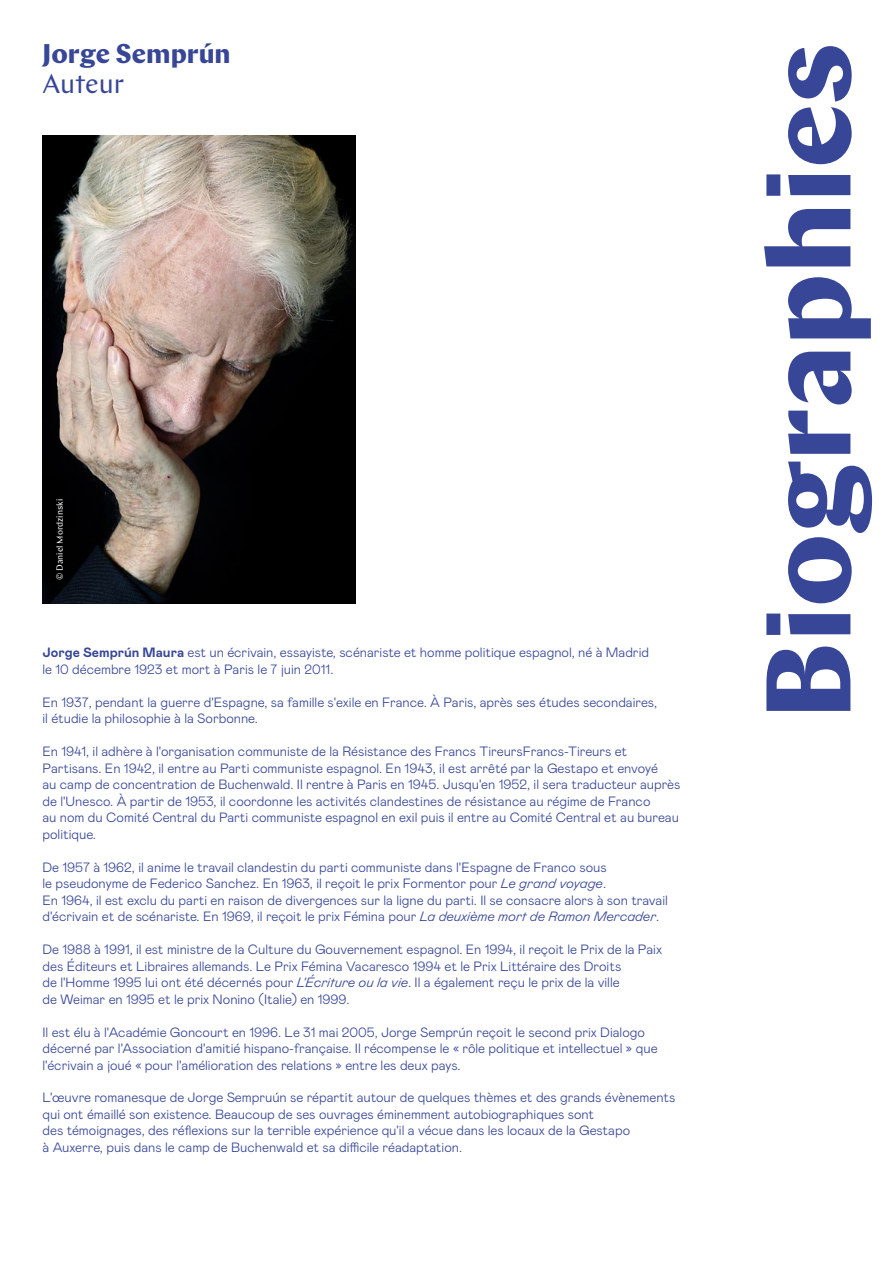
<style>
.page{position:relative;width:893px;height:1263px;background:#fff}
.page>*{position:absolute;margin:0;border:0;box-sizing:border-box;transform-origin:0 0}
.t1{font:700 120px "Chap";color:#374696}
.t2{font:700 27px "Chap";color:#374696}
.t3{font:27px "Chap";color:#374696}
.t4{font:300 13.5px/16.5px "Mabry Pro";color:#374696}
.t5{font:9px "Chap";color:#fff}
.s1{font-weight:700}
.s2{font-style:italic}
</style>
<div class="page">
<img style="left:43px;top:135px;width:312px;height:469px">
<h2 class="t2" style="left:43px;top:36px;width:190px">Jorge Semprún</h2>
<h2 class="t3" style="left:43px;top:67px;width:83px">Auteur</h2>
<p class="t5" style="left:54px;top:580px;width:82px;rotate:-90deg">© Daniel Mordzinski</p>
<p class="t4" style="left:43px;top:643px;width:608px"><span class="s1">Jorge Semprún Maura</span> est un écrivain, essayiste, scénariste et homme politique espagnol, né à Madrid le 10 décembre 1923 et mort à Paris le 7 juin 2011.</p>
<p class="t4" style="left:43px;top:693px;width:616px">En 1937, pendant la guerre d'Espagne, sa famille s'exile en France. À Paris, après ses études secondaires, il étudie la philosophie à la Sorbonne.</p>
<p class="t4" style="left:43px;top:742px;width:639px">En 1941, il adhère à l'organisation communiste de la Résistance des Francs TireursFrancs-Tireurs et Partisans. En 1942, il entre au Parti communiste espagnol. En 1943, il est arrêté par la Gestapo et envoyé<br>au camp de concentration de Buchenwald. Il rentre à Paris en 1945. Jusqu'en 1952, il sera traducteur auprès de l'Unesco. À partir de 1953, il coordonne les activités clandestines de résistance au régime de Franco<br>au nom du Comité Central du Parti communiste espagnol en exil puis il entre au Comité Central et au bureau politique.</p>
<p class="t4" style="left:43px;top:858px;width:627px">De 1957 à 1962, il anime le travail clandestin du parti communiste dans l'Espagne de Franco sous<br>le pseudonyme de Federico Sanchez. En 1963, il reçoit le prix Formentor pour <span class="s2">Le grand voyage</span>.<br>En 1964, il est exclu du parti en raison de divergences sur la ligne du parti. Il se consacre alors à son travail d'écrivain et de scénariste. En 1969, il reçoit le prix Fémina pour <span class="s2">La deuxième mort de Ramon Mercader</span>.</p>
<p class="t4" style="left:43px;top:940px;width:621px">De 1988 à 1991, il est ministre de la Culture du Gouvernement espagnol. En 1994, il reçoit le Prix de la Paix des Éditeurs et Libraires allemands. Le Prix Fémina Vacaresco 1994 et le Prix Littéraire des Droits<br>de l'Homme 1995 lui ont été décernés pour <span class="s2">L'Écriture ou la vie</span>. Il a également reçu le prix de la ville<br>de Weimar en 1995 et le prix Nonino (Italie) en 1999.</p>
<p class="t4" style="left:43px;top:1023px;width:616px">Il est élu à l'Académie Goncourt en 1996. Le 31 mai 2005, Jorge Semprún reçoit le second prix Dialogo décerné par l'Association d'amitié hispano-française. Il récompense le « rôle politique et intellectuel » que l'écrivain a joué « pour l'amélioration des relations » entre les deux pays.</p>
<p class="t4" style="left:43px;top:1089px;width:634px">L'œuvre romanesque de Jorge Sempruún se répartit autour de quelques thèmes et des grands évènements qui ont émaillé son existence. Beaucoup de ses ouvrages éminemment autobiographiques sont<br>des témoignages, des réflexions sur la terrible expérience qu'il a vécue dans les locaux de la Gestapo<br>à Auxerre, puis dans le camp de Buchenwald et sa difficile réadaptation.</p>
<h1 class="t1" style="left:731px;top:720px;width:679px;rotate:-90deg">Biographies</h1>
</div>
